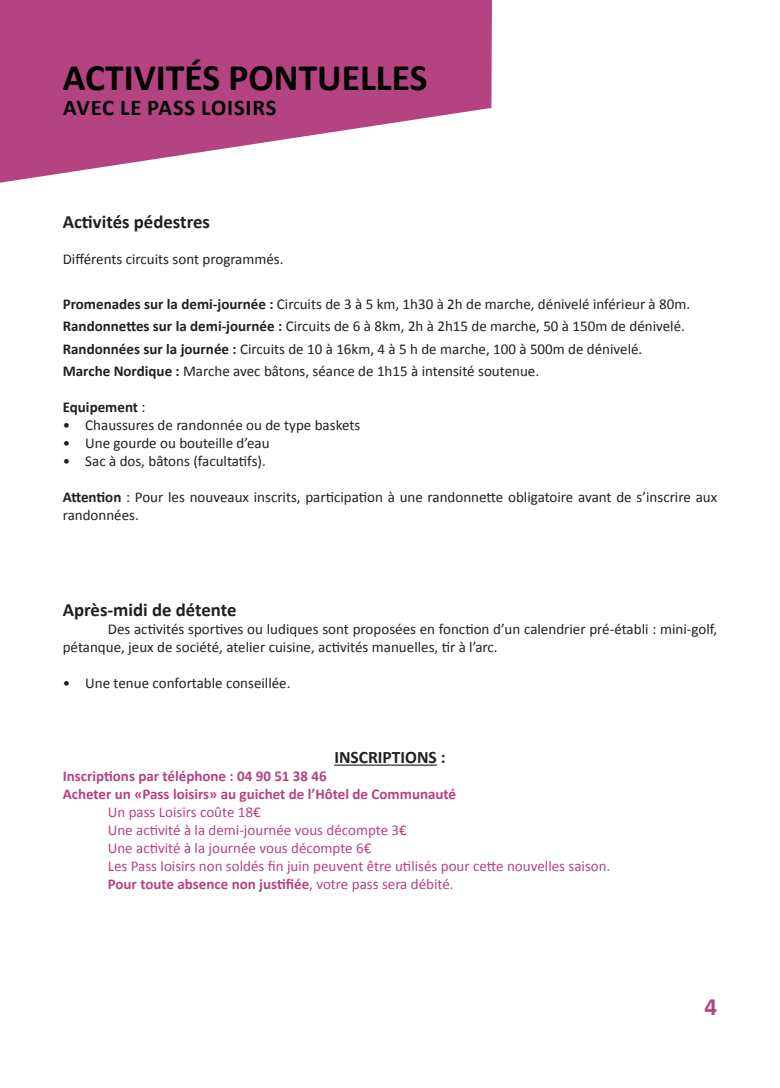
<style>
.page{position:relative;width:780px;height:1088px;background:#fff}
.page>*{position:absolute;margin:0;border:0;box-sizing:border-box;transform-origin:0 0}
.t1{font:700 37.5px "Calibri";color:#000001}
.t2{font:700 25px "Calibri";color:#b64381}
.t3{font:700 22.5px "Calibri";letter-spacing:.04em;color:#000001}
.t4{font:700 18.75px "Calibri";color:#231f20}
.t5{font:700 17.5px "Calibri";color:#231f20}
.t6{font:15px/18px "Calibri";color:#231f20}
.t7{font:15px "Calibri";color:#b64381}
.t8{font:700 15px "Calibri";color:#b64381}
.t9{font:700 15px "Calibri";color:#231f20}
.s1{font-weight:700}
.s2{font-weight:400}
</style>
<div class="page">
<svg style="left:0;top:0;width:492px;height:183px;fill:#b44381"></svg>
<hr style="left:334px;top:764px;width:103px;height:2px;background:#231f20">
<p class="t1" style="left:63px;top:51px;width:366px">ACTIVITÉS PONTUELLES</p>
<p class="t3" style="left:63px;top:91px;width:215px">AVEC LE PASS LOISIRS</p>
<p class="t4" style="left:63px;top:208px;width:149px">Activités pédestres</p>
<p class="t6" style="left:63px;top:249px;width:222px">Différents circuits sont programmés.</p>
<p class="t6" style="left:63px;top:294px;width:629px"><span class="s1">Promenades sur la demi-journée :</span> Circuits de 3 à 5 km, 1h30 à 2h de marche, dénivelé inférieur à 80m.</p>
<p class="t6" style="left:63px;top:317px;width:623px"><span class="s1">Randonnettes sur la demi-journée :</span> Circuits de 6 à 8km, 2h à 2h15 de marche, 50 à 150m de dénivelé.</p>
<p class="t6" style="left:63px;top:339px;width:581px"><span class="s1">Randonnées sur la journée :</span> Circuits de 10 à 16km, 4 à 5 h de marche, 100 à 500m de dénivelé.</p>
<p class="t6" style="left:63px;top:362px;width:478px"><span class="s1">Marche Nordique :</span> Marche avec bâtons, séance de 1h15 à intensité soutenue.</p>
<p class="t9" style="left:63px;top:397px;width:84px">Equipement <span class="s2">:</span></p>
<p class="t6" style="left:63px;top:416px;width:299px">• Chaussures de randonnée ou de type baskets</p>
<p class="t6" style="left:63px;top:434px;width:208px">• Une gourde ou bouteille d’eau</p>
<p class="t6" style="left:63px;top:452px;width:205px">• Sac à dos, bâtons (facultatifs).</p>
<p class="t6" style="left:63px;top:488px;width:656px"><span class="s1">Attention</span> : Pour les nouveaux inscrits, participation à une randonnette obligatoire avant de s’inscrire aux randonnées.</p>
<p class="t4" style="left:63px;top:597px;width:175px">Après-midi de détente</p>
<p class="t6" style="left:63px;top:620px;width:656px;text-indent:45px">Des activités sportives ou ludiques sont proposées en fonction d’un calendrier pré-établi : mini-golf, pétanque, jeux de société, atelier cuisine, activités manuelles, tir à l’arc.</p>
<p class="t6" style="left:63px;top:674px;width:229px">• Une tenue confortable conseillée.</p>
<p class="t5" style="left:334px;top:745px;width:113px">INSCRIPTIONS :</p>
<p class="t8" style="left:63px;top:765px;width:265px">Inscriptions par téléphone : 04 90 51 38 46</p>
<p class="t8" style="left:63px;top:783px;width:395px">Acheter un «Pass loisirs» au guichet de l’Hôtel de Communauté</p>
<p class="t7" style="left:108px;top:802px;width:154px">Un pass Loisirs coûte 18€</p>
<p class="t7" style="left:108px;top:820px;width:300px">Une activité à la demi-journée vous décompte 3€</p>
<p class="t7" style="left:108px;top:838px;width:265px">Une activité à la journée vous décompte 6€</p>
<p class="t7" style="left:108px;top:856px;width:504px">Les Pass loisirs non soldés fin juin peuvent être utilisés pour cette nouvelles saison.</p>
<p class="t8" style="left:108px;top:873px;width:347px">Pour toute absence non justifiée<span class="s2">, votre pass sera débité.</span></p>
<p class="t2" style="left:704px;top:989px;width:14px">4</p>
</div>
